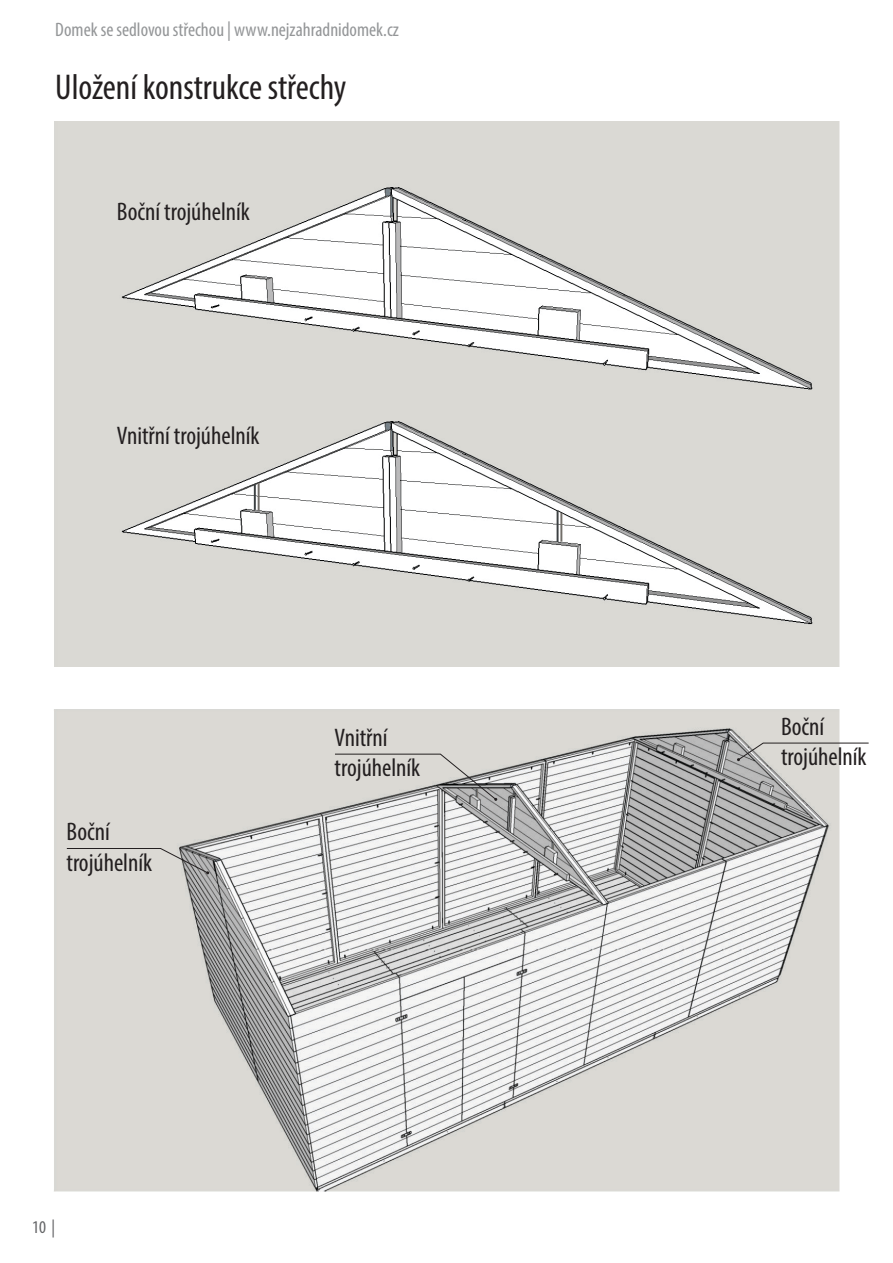
<style>
.page{position:relative;width:893px;height:1263px;background:#fff}
.page>*{position:absolute;margin:0;border:0;box-sizing:border-box;transform-origin:0 0}
.Text_1{font:condensed 36px "Myriad Pro";color:#231f20}
.Text_2{font:condensed 25.5px/30.6px "Myriad Pro";color:#231f20}
.t1{font:condensed 19.5px "Myriad Pro";color:#949698}
.t2{font:condensed 18px "Myriad Pro";color:#636466}
</style>
<div class="page">
<img style="left:54px;top:121px;width:786px;height:300px">
<img style="left:54px;top:421px;width:786px;height:245px">
<hr style="left:254px;top:485px;width:2px;height:25px;background:#3c4042">
<hr style="left:258px;top:483px;width:2px;height:27px;background:#726e69">
<hr style="left:557px;top:510px;width:2px;height:32px;background:#3c4042">
<hr style="left:560px;top:513px;width:2px;height:29px;background:#726e69">
<img style="left:54px;top:709px;width:786px;height:482px">
<svg style="left:552px;top:842px;width:2px;height:8px"></svg>
<svg style="left:334px;top:753px;width:163px;height:48px;background:#c5c4c0"></svg>
<svg style="left:66px;top:848px;width:143px;height:26px;background:#c6c4c1"></svg>
<svg style="left:737px;top:742px;width:132px;height:19px"></svg>
<p class="t1" style="left:55px;top:18px;width:345px">Domek se sedlovou střechou | www.nejzahradnidomek.cz</p>
<p class="Text_1" style="left:55px;top:66px;width:293px">Uložení konstrukce střechy</p>
<p class="Text_2" style="left:117px;top:196px;width:134px">Boční trojúhelník</p>
<p class="Text_2" style="left:117px;top:420px;width:144px">Vnitřní trojúhelník</p>
<p class="Text_2" style="left:67px;top:816px;width:87px">Boční trojúhelník</p>
<p class="Text_2" style="left:335px;top:722px;width:87px">Vnitřní trojúhelník</p>
<p class="t2" style="left:32px;top:1216px;width:25px">10 |</p>
<p class="Text_2" style="left:781px;top:710px;width:87px">Boční trojúhelník</p>
</div>
